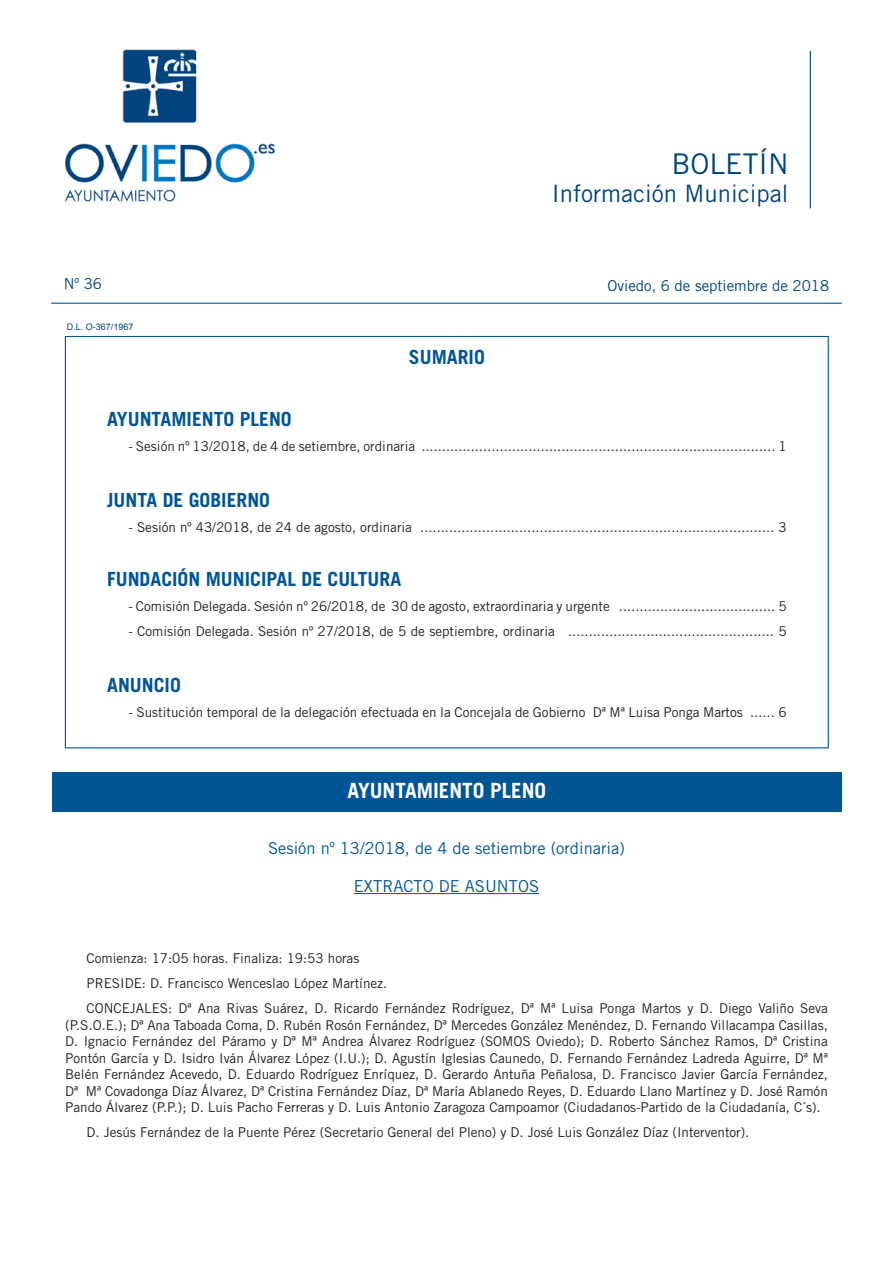
<style>
.page{position:relative;width:893px;height:1263px;background:#fff}
.page>*{position:absolute;margin:0;border:0;box-sizing:border-box;transform-origin:0 0}
.t1{font:28.5px "Trade Gothic LT Std";color:#00447b}
.t2{font:24px "Trade Gothic LT Std";color:#00447b}
.SECCIONES{font:700 21px "Trade Gothic LT Std";color:#fff}
.TITULOS_SUMARIO_trad{font:700 19.5px "Trade Gothic LT Std";color:#005595}
.TÍTULOS_ANUNCIOS_tra{font:700 19.5px "Trade Gothic LT Std";color:#005595}
.SESIONES_trade{font:16.5px "Trade Gothic LT Std";color:#005595}
.EXTRACTO_DE_ACUERDOS{font:16.5px "Trade Gothic LT Std";color:#005595}
.t3{font:15px "Trade Gothic LT Std";color:#00447b}
.TEXTO_BIM_trade{font:13.5px/16.5px "Trade Gothic LT Std";color:#231f20;text-align:justify}
.t4{font:9px "Arial";color:#00447b}
</style>
<div class="page">
<hr style="left:810px;top:51px;width:1px;height:157px;background:#00447b">
<hr style="left:51px;top:303px;width:791px;height:1px;background:#005595">
<img style="left:64px;top:49px;width:211px;height:153px">
<hr style="left:354px;top:893px;width:185px;height:1px;background:#005595">
<div style="left:52px;top:773px;width:790px;height:39px;background:#005595"></div>
<p class="t3" style="left:64px;top:275px;width:40px">Nº 36</p>
<p class="t4" style="left:67px;top:321px;width:68px">D.L. O-367/1967</p>
<p class="TÍTULOS_ANUNCIOS_tra" style="left:409px;top:345px;width:77px">SUMARIO</p>
<p class="t1" style="left:671px;top:146px;width:119px">BOLETÍN</p>
<p class="t2" style="left:552px;top:179px;width:238px">Información Municipal</p>
<p class="t3" style="left:608px;top:277px;width:223px">Oviedo, 6 de septiembre de 2018</p>
<p class="TITULOS_SUMARIO_trad" style="left:107px;top:407px;width:186px">AYUNTAMIENTO PLENO</p>
<p class="TEXTO_BIM_trade" style="left:128px;top:438px;width:660px">- Sesión nº 13/2018, de 4 de setiembre, ordinaria ...................................................................................... 1</p>
<p class="TITULOS_SUMARIO_trad" style="left:107px;top:488px;width:164px">JUNTA DE GOBIERNO</p>
<p class="TEXTO_BIM_trade" style="left:128px;top:519px;width:660px">- Sesión nº 43/2018, de 24 de agosto, ordinaria ...................................................................................... 3</p>
<p class="TITULOS_SUMARIO_trad" style="left:107px;top:567px;width:296px">FUNDACIÓN MUNICIPAL DE CULTURA</p>
<p class="TEXTO_BIM_trade" style="left:128px;top:597px;width:660px">- Comisión Delegada. Sesión nº 26/2018, de 30 de agosto, extraordinaria y urgente ...................................... 5</p>
<p class="TEXTO_BIM_trade" style="left:128px;top:622px;width:660px">- Comisión Delegada. Sesión nº 27/2018, de 5 de septiembre, ordinaria .................................................. 5</p>
<p class="TITULOS_SUMARIO_trad" style="left:107px;top:673px;width:75px">ANUNCIO</p>
<p class="TEXTO_BIM_trade" style="left:128px;top:703px;width:660px">- Sustitución temporal de la delegación efectuada en la Concejala de Gobierno Dª Mª Luisa Ponga Martos ...... 6</p>
<p class="SECCIONES" style="left:347px;top:777px;width:200px">AYUNTAMIENTO PLENO</p>
<p class="SESIONES_trade" style="left:268px;top:838px;width:358px">Sesión nº 13/2018, de 4 de setiembre (ordinaria)</p>
<p class="EXTRACTO_DE_ACUERDOS" style="left:354px;top:876px;width:187px">EXTRACTO DE ASUNTOS</p>
<p class="TEXTO_BIM_trade" style="left:86px;top:950px;width:274px">Comienza: 17:05 horas. Finaliza: 19:53 horas</p>
<p class="TEXTO_BIM_trade" style="left:86px;top:975px;width:302px">PRESIDE: D. Francisco Wenceslao López Martínez.</p>
<p class="TEXTO_BIM_trade" style="left:65px;top:1000px;width:764px;text-indent:21px">CONCEJALES: Dª Ana Rivas Suárez, D. Ricardo Fernández Rodríguez, Dª Mª Luisa Ponga Martos y D. Diego Valiño Seva (P.S.O.E.); Dª Ana Taboada Coma, D. Rubén Rosón Fernández, Dª Mercedes González Menéndez, D. Fernando Villacampa Casillas, D. Ignacio Fernández del Páramo y Dª Mª Andrea Álvarez Rodríguez (SOMOS Oviedo); D. Roberto Sánchez Ramos, Dª Cristina Pontón García y D. Isidro Iván Álvarez López (I.U.); D. Agustín Iglesias Caunedo, D. Fernando Fernández Ladreda Aguirre, Dª Mª Belén Fernández Acevedo, D. Eduardo Rodríguez Enríquez, D. Gerardo Antuña Peñalosa, D. Francisco Javier García Fernández, Dª Mª Covadonga Díaz Álvarez, Dª Cristina Fernández Díaz, Dª María Ablanedo Reyes, D. Eduardo Llano Martínez y D. José Ramón Pando Álvarez (P.P.); D. Luis Pacho Ferreras y D. Luis Antonio Zaragoza Campoamor (Ciudadanos-Partido de la Ciudadanía, C´s).</p>
<p class="TEXTO_BIM_trade" style="left:86px;top:1124px;width:664px">D. Jesús Fernández de la Puente Pérez (Secretario General del Pleno) y D. José Luis González Díaz (Interventor).</p>
</div>
